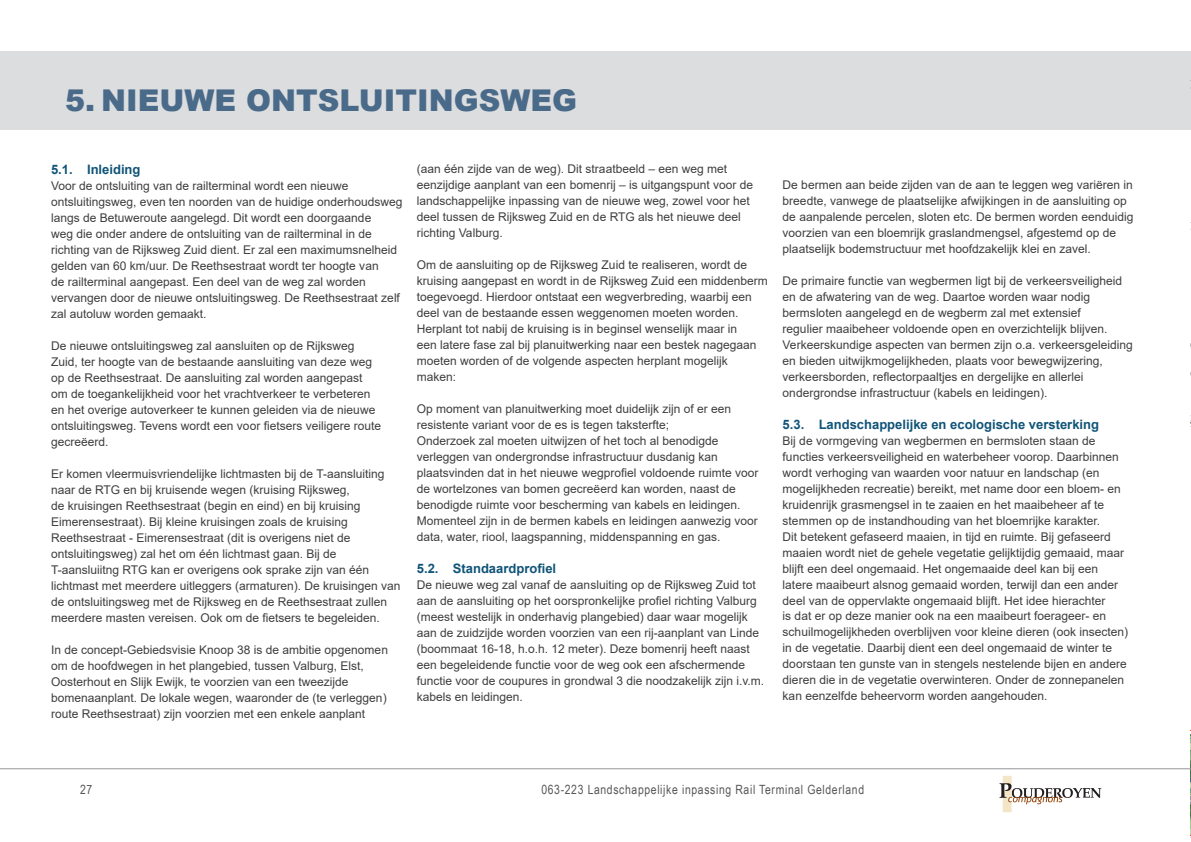
<style>
.page{position:relative;width:1191px;height:842px;background:#fff}
.page>*{position:absolute;margin:0;border:0;box-sizing:border-box;transform-origin:0 0}
.t1{font:900 30px "Arial";color:#4a6a8a}
.t2{font:700 13px "Arial";color:#105478}
.t3{font:12.7px "Arial Narrow";letter-spacing:.05em;color:#57585a}
.t4{font:12px/16px "Arial";color:#3e3e3f}
</style>
<div class="page">
<div style="left:0;top:51px;width:1191px;height:78px;background:#dcdddf"></div>
<img style="left:1190px;top:80px;width:1px;height:758px">
<svg style="left:999px;top:776px;width:102px;height:36px"></svg>
<hr style="left:0;top:768px;width:1191px;height:1px;background:#939598">
<h1 class="t1" style="left:65px;top:78px;width:513px">5. NIEUWE ONTSLUITINGSWEG</h1>
<p class="t2" style="left:51px;top:160px;width:91px">5.1. Inleiding</p>
<p class="t4" style="left:51px;top:177px;width:353px">Voor de ontsluiting van de railterminal wordt een nieuwe ontsluitingsweg, even ten noorden van de huidige onderhoudsweg langs de Betuweroute aangelegd. Dit wordt een doorgaande<br>weg die onder andere de ontsluiting van de railterminal in de richting van de Rijksweg Zuid dient. Er zal een maximumsnelheid gelden van 60 km/uur. De Reethsestraat wordt ter hoogte van<br>de railterminal aangepast. Een deel van de weg zal worden vervangen door de nieuwe ontsluitingsweg. De Reethsestraat zelf zal autoluw worden gemaakt.</p>
<p class="t4" style="left:51px;top:337px;width:331px">De nieuwe ontsluitingsweg zal aansluiten op de Rijksweg Zuid, ter hoogte van de bestaande aansluiting van deze weg op de Reethsestraat. De aansluiting zal worden aangepast om de toegankelijkheid voor het vrachtverkeer te verbeteren en het overige autoverkeer te kunnen geleiden via de nieuwe ontsluitingsweg. Tevens wordt een voor fietsers veiligere route gecreëerd.</p>
<p class="t4" style="left:51px;top:465px;width:351px">Er komen vleermuisvriendelijke lichtmasten bij de T-aansluiting naar de RTG en bij kruisende wegen (kruising Rijksweg,<br>de kruisingen Reethsestraat (begin en eind) en bij kruising Eimerensestraat). Bij kleine kruisingen zoals de kruising Reethsestraat - Eimerensestraat (dit is overigens niet de ontsluitingsweg) zal het om één lichtmast gaan. Bij de T-aansluiitng RTG kan er overigens ook sprake zijn van één lichtmast met meerdere uitleggers (armaturen). De kruisingen van de ontsluitingsweg met de Rijksweg en de Reethsestraat zullen meerdere masten vereisen. Ook om de fietsers te begeleiden.</p>
<p class="t4" style="left:51px;top:641px;width:338px">In de concept-Gebiedsvisie Knoop 38 is de ambitie opgenomen om de hoofdwegen in het plangebied, tussen Valburg, Elst, Oosterhout en Slijk Ewijk, te voorzien van een tweezijde bomenaanplant. De lokale wegen, waaronder de (te verleggen) route Reethsestraat) zijn voorzien met een enkele aanplant</p>
<p class="t4" style="left:417px;top:161px;width:338px">(aan één zijde van de weg). Dit straatbeeld – een weg met eenzijdige aanplant van een bomenrij – is uitgangspunt voor de landschappelijke inpassing van de nieuwe weg, zowel voor het deel tussen de Rijksweg Zuid en de RTG als het nieuwe deel richting Valburg.</p>
<p class="t4" style="left:417px;top:257px;width:352px">Om de aansluiting op de Rijksweg Zuid te realiseren, wordt de kruising aangepast en wordt in de Rijksweg Zuid een middenberm toegevoegd. Hierdoor ontstaat een wegverbreding, waarbij een deel van de bestaande essen weggenomen moeten worden.<br>Herplant tot nabij de kruising is in beginsel wenselijk maar in<br>een latere fase zal bij planuitwerking naar een bestek nagegaan moeten worden of de volgende aspecten herplant mogelijk maken:</p>
<p class="t4" style="left:417px;top:401px;width:343px">Op moment van planuitwerking moet duidelijk zijn of er een resistente variant voor de es is tegen taksterfte;<br>Onderzoek zal moeten uitwijzen of het toch al benodigde verleggen van ondergrondse infrastructuur dusdanig kan plaatsvinden dat in het nieuwe wegprofiel voldoende ruimte voor de wortelzones van bomen gecreëerd kan worden, naast de benodigde ruimte voor bescherming van kabels en leidingen.<br>Momenteel zijn in de bermen kabels en leidingen aanwezig voor data, water, riool, laagspanning, middenspanning en gas.</p>
<p class="t2" style="left:417px;top:559px;width:141px">5.2. Standaardprofiel</p>
<p class="t4" style="left:417px;top:576px;width:349px">De nieuwe weg zal vanaf de aansluiting op de Rijksweg Zuid tot aan de aansluiting op het oorspronkelijke profiel richting Valburg (meest westelijk in onderhavig plangebied) daar waar mogelijk aan de zuidzijde worden voorzien van een rij-aanplant van Linde (boommaat 16-18, h.o.h. 12 meter). Deze bomenrij heeft naast een begeleidende functie voor de weg ook een afschermende functie voor de coupures in grondwal 3 die noodzakelijk zijn i.v.m. kabels en leidingen.</p>
<p class="t4" style="left:782px;top:177px;width:352px">De bermen aan beide zijden van de aan te leggen weg variëren in breedte, vanwege de plaatselijke afwijkingen in de aansluiting op de aanpalende percelen, sloten etc. De bermen worden eenduidig voorzien van een bloemrijk graslandmengsel, afgestemd op de plaatselijk bodemstructuur met hoofdzakelijk klei en zavel.</p>
<p class="t4" style="left:782px;top:273px;width:352px">De primaire functie van wegbermen ligt bij de verkeersveiligheid en de afwatering van de weg. Daartoe worden waar nodig bermsloten aangelegd en de wegberm zal met extensief<br>regulier maaibeheer voldoende open en overzichtelijk blijven.<br>Verkeerskundige aspecten van bermen zijn o.a. verkeersgeleiding en bieden uitwijkmogelijkheden, plaats voor bewegwijzering, verkeersborden, reflectorpaaltjes en dergelijke en allerlei ondergrondse infrastructuur (kabels en leidingen).</p>
<p class="t2" style="left:782px;top:415px;width:318px">5.3. Landschappelijke en ecologische versterking</p>
<p class="t4" style="left:782px;top:432px;width:347px">Bij de vormgeving van wegbermen en bermsloten staan de functies verkeersveiligheid en waterbeheer voorop. Daarbinnen wordt verhoging van waarden voor natuur en landschap (en mogelijkheden recreatie) bereikt, met name door een bloem- en kruidenrijk grasmengsel in te zaaien en het maaibeheer af te stemmen op de instandhouding van het bloemrijke karakter.<br>Dit betekent gefaseerd maaien, in tijd en ruimte. Bij gefaseerd maaien wordt niet de gehele vegetatie gelijktijdig gemaaid, maar blijft een deel ongemaaid. Het ongemaaide deel kan bij een latere maaibeurt alsnog gemaaid worden, terwijl dan een ander deel van de oppervlakte ongemaaid blijft. Het idee hierachter<br>is dat er op deze manier ook na een maaibeurt foerageer- en schuilmogelijkheden overblijven voor kleine dieren (ook insecten) in de vegetatie. Daarbij dient een deel ongemaaid de winter te doorstaan ten gunste van in stengels nestelende bijen en andere dieren die in de vegetatie overwinteren. Onder de zonnepanelen kan eenzelfde beheervorm worden aangehouden.</p>
<p class="t3" style="left:80px;top:780px;width:14px">27</p>
<p class="t3" style="left:541px;top:780px;width:324px">063-223 Landschappelijke inpassing Rail Terminal Gelderland</p>
</div>
